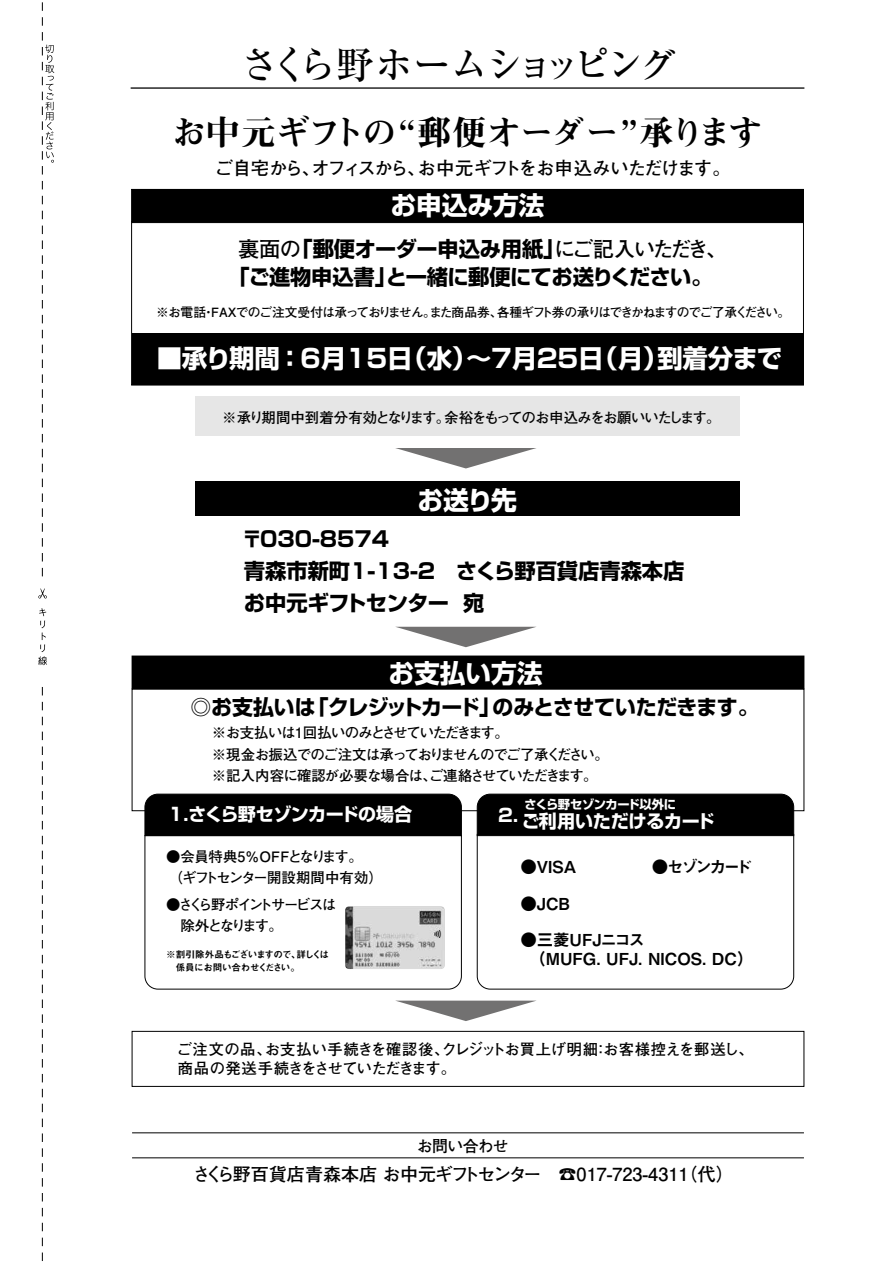
<style>
.page{position:relative;width:893px;height:1263px;background:#fff}
.page>*{position:absolute;margin:0;border:0;box-sizing:border-box;transform-origin:0 0}
.t1{font:500 38.25px "Ryumin Pr 6";letter-spacing:-.135em;color:#000}
.t2{font:34.05px "Midashi Min Pr 6 MA31";letter-spacing:-.06em;color:#000}
.t3{font:700 33.3px "Shin Go Pro";color:#727171;scale:4.64 1}
.t4{font:700 25.65px "Shin Go Pro";color:#fff}
.t5{font:700 25.5px "Shin Go Pro";letter-spacing:-.01em;color:#fff}
.t6{font:700 21.3px "Shin Go Pro";letter-spacing:-.01em;color:#000}
.t7{font:700 21.3px "Shin Go Pro";letter-spacing:-.03em;color:#000}
.t8{font:700 21.3px "Futo Go B101 Pro";letter-spacing:-.13em;color:#000}
.t9{font:700 21.3px "Futo Go B101 Pro";letter-spacing:-.05em;color:#000}
.t10{font:700 20.85px "Shin Go Pro";letter-spacing:-.03em;color:#000}
.t11{font:700 20.85px "Shin Go Pro";letter-spacing:-.07em;color:#000}
.t12{font:700 18.3px "Futo Go B101 Pro";letter-spacing:-.065em;color:#000}
.t13{font:700 18.3px "Futo Go B101 Pro";letter-spacing:-.085em;color:#000}
.t14{font:700 18px "Shin Go Pro";letter-spacing:-.03em;color:#fff}
.t15{font:700 18px "Futo Go B101 Pro";letter-spacing:-.045em;color:#000}
.t16{font:700 18px "Futo Go B101 Pro";color:#000}
.t17{font:16.5px/19.2px "Midashi Go Pro MB31";color:#000}
.t18{font:700 15.9px "Futo Go B101 Pro";letter-spacing:-.035em;color:#000}
.t19{font:700 15.3px "Futo Go B101 Pro";letter-spacing:.005em;color:#000}
.t20{font:700 15.3px "Futo Go B101 Pro";letter-spacing:-.06em;color:#000}
.t21{font:700 14.4px/21.3px "Futo Go B101 Pro";letter-spacing:-.065em;color:#000}
.t22{font:700 14.4px/21.3px "Futo Go B101 Pro";letter-spacing:-.04em;color:#000}
.t23{font:700 14.4px/21.3px "Futo Go B101 Pro";letter-spacing:-.145em;color:#000}
.t24{font:700 14.4px "Futo Go B101 Pro";letter-spacing:-.085em;color:#000}
.t25{font:700 14.4px "Futo Go B101 Pro";letter-spacing:-.06em;color:#000}
.t26{font:700 12.75px "Futo Go B101 Pro";letter-spacing:-.07em;color:#000}
.t27{font:700 12.75px "Futo Go B101 Pro";letter-spacing:-.125em;color:#000}
.t28{font:700 12.3px "Shin Go Pro";letter-spacing:-.03em;color:#fff}
.t29{font:9.6px/13px "Midashi Go Pro MB31";letter-spacing:-.065em;color:#000}
.t30{font:9.6px "Midashi Go Pro MB31";letter-spacing:-.085em;color:#000}
</style>
<div class="page">
<svg style="left:144px;top:836px;width:318px;height:154px"></svg>
<svg style="left:38px;top:2px;width:16px;height:1259px"></svg>
<div style="left:132px;top:334px;width:671px;height:51px;background:#000"></div>
<svg style="left:476px;top:836px;width:318px;height:154px"></svg>
<div style="left:144px;top:793px;width:318px;height:43px;background:#000"></div>
<svg style="left:476px;top:793px;width:318px;height:43px;background:#070707"></svg>
<div style="left:195px;top:397px;width:544px;height:39px;background:#e6e6e6"></div>
<div style="left:131px;top:222px;width:673px;height:163px;border:1px solid #000"></div>
<div style="left:132px;top:189px;width:671px;height:33px;background:#000"></div>
<div style="left:131px;top:189px;width:673px;height:34px;border:1px solid #000"></div>
<div style="left:132px;top:1031px;width:672px;height:56px;border:1px solid #000"></div>
<hr style="left:132px;top:1157px;width:672px;height:1px;background:#000">
<hr style="left:132px;top:1132px;width:672px;height:1px;background:#000">
<div style="left:132px;top:656px;width:672px;height:33px;background:#000"></div>
<div style="left:195px;top:481px;width:544px;height:35px;background:#000"></div>
<hr style="left:131px;top:87px;width:673px;height:2px;background:#000">
<img style="left:345px;top:906px;width:100px;height:63px">
<h1 class="t1" style="left:240px;top:34px;width:439px">さくら野ホームショッピング</h1>
<h2 class="t2" style="left:172px;top:106px;width:592px">お中元ギフトの“郵便オーダー”承ります</h2>
<p class="t13" style="left:215px;top:153px;width:212px">ご自宅からオフィスから、</p>
<p class="t12" style="left:417px;top:153px;width:315px">お中元ギフトをお申込みいただけます。</p>
<p class="t12" style="left:302px;top:153px;width:20px">、</p>
<h3 class="t4" style="left:390px;top:185px;width:156px">お申込み方法</h3>
<h3 class="t6" style="left:292px;top:232px;width:274px">「郵便オーダー申込み用紙」</h3>
<h3 class="t8" style="left:554px;top:232px;width:175px">にご記入いただき、</h3>
<h3 class="t9" style="left:238px;top:232px;width:64px">裏面の</h3>
<h3 class="t7" style="left:386px;top:260px;width:328px">と一緒に郵便にてお送りください。</h3>
<h3 class="t6" style="left:228px;top:260px;width:169px">「ご進物申込書」</h3>
<p class="t26" style="left:156px;top:302px;width:348px">※お電話 FAXでのご注文受付は承っておりませんまた商品券、</p>
<p class="t27" style="left:497px;top:302px;width:295px">各種ギフト券の承りはできかねますのでご了承ください。</p>
<p class="t26" style="left:202px;top:302px;width:14px">・</p>
<p class="t26" style="left:423px;top:302px;width:14px">。</p>
<h3 class="t5" style="left:657px;top:338px;width:127px">到着分まで</h3>
<h3 class="t5" style="left:157px;top:338px;width:513px">■承り期間：6月15 （日水）～7月25 （日月）</h3>
<p class="t24" style="left:444px;top:406px;width:278px">余裕をもってのお申込みをお願いいたします。</p>
<p class="t25" style="left:222px;top:406px;width:230px">※承り期間中到着分有効となります。</p>
<h3 class="t3" style="left:388px;top:430px;width:35px">▼</h3>
<h3 class="t4" style="left:417px;top:479px;width:101px">お送り先</h3>
<h3 class="t6" style="left:241px;top:522px;width:149px">〒030-8574</h3>
<h3 class="t6" style="left:244px;top:554px;width:442px">青森市新町1-13-2　さくら野百貨店青森本店</h3>
<h3 class="t6" style="left:463px;top:585px;width:23px">宛</h3>
<h3 class="t6" style="left:244px;top:585px;width:207px">お中元ギフトセンター</h3>
<h3 class="t3" style="left:388px;top:609px;width:35px">▼</h3>
<h3 class="t4" style="left:388px;top:653px;width:156px">お支払い方法</h3>
<h3 class="t11" style="left:308px;top:691px;width:194px">「クレジットカード」</h3>
<h3 class="t10" style="left:190px;top:691px;width:127px">◎お支払いは</h3>
<p class="t21" style="left:212px;top:720px;width:398px">※お支払いは1回払いのみとさせていただきます。<br>※現金お振込でのご注文は承っておりませんのでご了承ください。※記入内容に確認が必要な場合はご連絡させていただきます。</p>
<h3 class="t10" style="left:492px;top:691px;width:268px">のみとさせていただきます。</h3>
<p class="t24" style="left:422px;top:764px;width:16px">、</p>
<p class="t28" style="left:524px;top:795px;width:153px">さくら野セゾンカード以外に</p>
<p class="t14" style="left:168px;top:800px;width:245px">1.さくら野セゾンカードの場合</p>
<p class="t14" style="left:498px;top:806px;width:218px">　ご利用いただけるカード</p>
<p class="t17" style="left:520px;top:855px;width:57px">●VISA</p>
<p class="t17" style="left:520px;top:892px;width:51px">●JCB</p>
<p class="t17" style="left:529px;top:928px;width:226px;text-indent:-9px">●三菱UFJニコス<br>（MUFG. UFJ. NICOS. DC(</p>
<p class="t14" style="left:498px;top:800px;width:22px">2.</p>
<p class="t22" style="left:166px;top:844px;width:219px">●会員特典5％OFFとなります。<br>（ギフトセンター開設期間中有効(</p>
<p class="t23" style="left:166px;top:892px;width:172px">●さくら野ポイントサービスは　除外となります。</p>
<p class="t30" style="left:297px;top:946px;width:34px">詳しくは</p>
<p class="t17" style="left:652px;top:855px;width:101px">●セゾンカード</p>
<p class="t29" style="left:166px;top:946px;width:136px">※割引除外品もございますので、　係員にお問い合わせください。</p>
<h3 class="t3" style="left:388px;top:983px;width:35px">▼</h3>
<p class="t20" style="left:178px;top:1056px;width:280px">商品の発送手続きをさせていただきます。</p>
<p class="t19" style="left:442px;top:1037px;width:313px">クレジットお買上げ明細お客様控えを郵送し、</p>
<p class="t19" style="left:177px;top:1037px;width:96px">ご注文の品、</p>
<p class="t19" style="left:265px;top:1037px;width:186px">お支払い手続きを確認後、</p>
<p class="t19" style="left:593px;top:1037px;width:17px">：</p>
<p class="t18" style="left:417px;top:1133px;width:93px">お問い合わせ</p>
<p class="t15" style="left:192px;top:1159px;width:351px">さくら野百貨店青森本店お中元ギフトセンター</p>
<p class="t16" style="left:679px;top:1159px;width:57px">（代(</p>
<p class="t16" style="left:559px;top:1159px;width:131px">☎017-723-4311</p>
</div>
